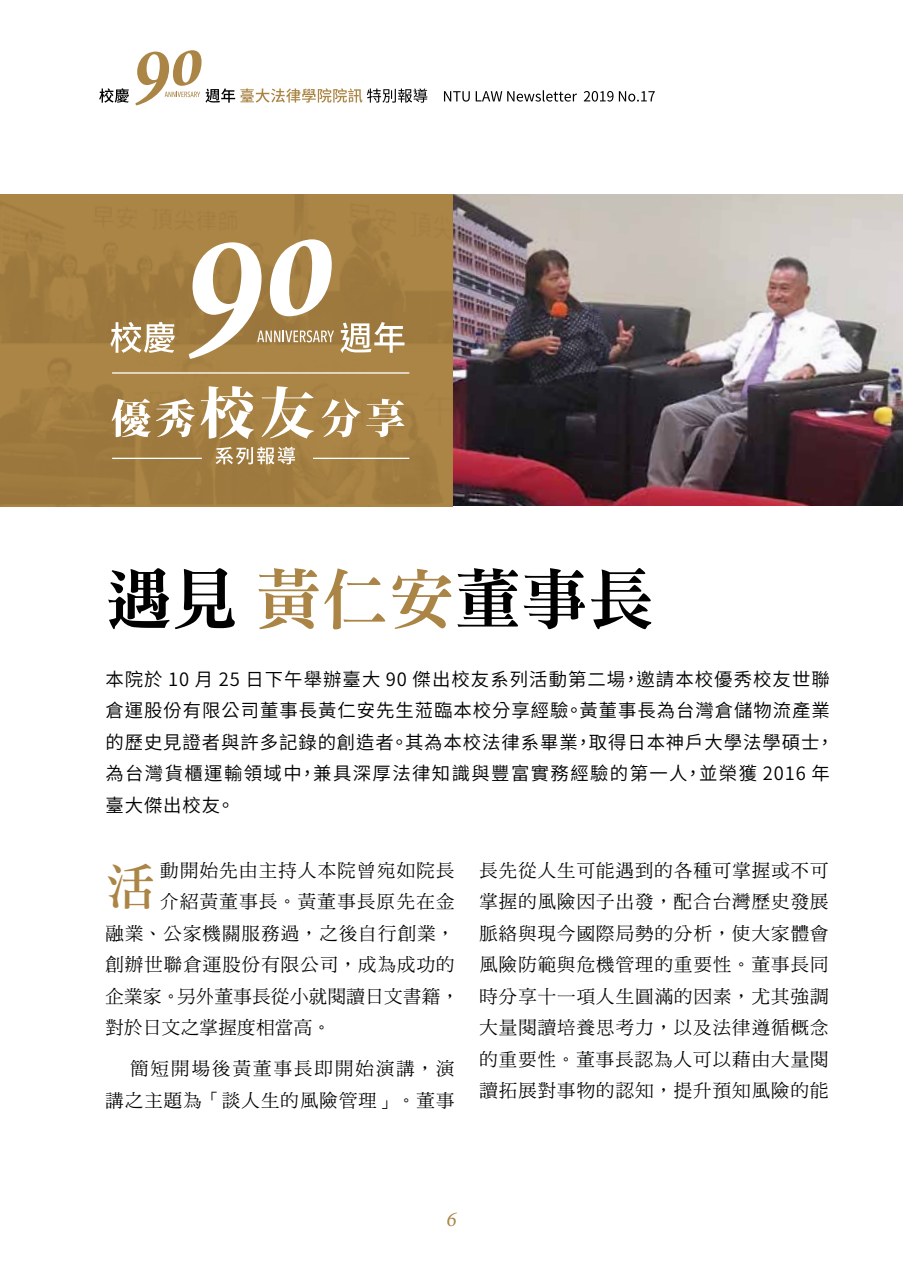
<style>
.page{position:relative;width:903px;height:1275px;background:#fff}
.page>*{position:absolute;margin:0;border:0;box-sizing:border-box;transform-origin:0 0}
.t1{font:66.5px "DF Ming Std W9";color:#000}
.t2{font:49.88px "DF Li Song Std W5";color:#aa8546}
.t3{font:italic 21px "Minion Pro";color:#aa8546}
.t4{font:18.38px/31.5px "DF Ming Std W5";letter-spacing:.06em;color:#000;text-align:justify}
.t5{font:18.38px/31.5px "Source Han Sans TC";letter-spacing:.05em;color:#000}
.t6{font:18.38px/31.5px "DF Ming Std W5";letter-spacing:.115em;color:#000;text-align:right}
.t7{font:18.38px "DF Ming Std W5";letter-spacing:.025em;color:#000}
.s1{color:#aa8546}
</style>
<div class="page">
<img style="left:453px;top:195px;width:450px;height:311px">
<img style="left:0;top:195px;width:453px;height:311px">
<svg style="left:444px;top:91px;width:26px;height:11px"></svg>
<svg style="left:476px;top:90px;width:101px;height:12px"></svg>
<svg style="left:584px;top:91px;width:29px;height:11px"></svg>
<svg style="left:619px;top:91px;width:36px;height:11px"></svg>
<svg style="left:99px;top:88px;width:30px;height:15px"></svg>
<svg style="left:135px;top:50px;width:292px;height:55px"></svg>
<svg style="left:110px;top:322px;width:65px;height:31px"></svg>
<svg style="left:340px;top:322px;width:64px;height:31px"></svg>
<svg style="left:111px;top:386px;width:143px;height:53px"></svg>
<svg style="left:261px;top:386px;width:53px;height:52px"></svg>
<svg style="left:322px;top:398px;width:83px;height:39px"></svg>
<svg style="left:215px;top:447px;width:80px;height:17px"></svg>
<hr style="left:112px;top:458px;width:90px;height:1px;background:#fff">
<hr style="left:313px;top:458px;width:96px;height:1px;background:#fff">
<hr style="left:112px;top:372px;width:297px;height:2px;background:#fff">
<svg style="left:188px;top:239px;width:146px;height:120px"></svg>
<h1 class="t1" style="left:105px;top:563px;width:550px">遇見<span class="s1">黃仁安</span>董事長</h1>
<p class="t5" style="left:105px;top:664px;width:730px">本院於 10 月 25 日下午舉辦臺大 90 傑出校友系列活動第二場，邀請本校優秀校友世聯倉運股份有限公司董事長黃仁安先生蒞臨本校分享經驗。黃董事長為台灣倉儲物流產業的歷史見證者與許多記錄的創造者。其為本校法律系畢業，取得日本神戶大學法學碩士，為台灣貨櫃運輸領域中，兼具深厚法律知識與豐富實務經驗的第一人，並榮獲 2016 年臺大傑出校友。</p>
<h2 class="t2" style="left:105px;top:859px;width:51px">活</h2>
<p class="t4" style="left:160px;top:854px;width:296px">動開始先由主持人本院曾宛如院長</p>
<p class="t4" style="left:160px;top:885px;width:296px">介紹黃董事長。黃董事長原先在金</p>
<p class="t4" style="left:105px;top:917px;width:351px">融業、公家機關服務過，之後自行創業，</p>
<p class="t4" style="left:105px;top:948px;width:351px">創辦世聯倉運股份有限公司，成為成功的</p>
<p class="t7" style="left:105px;top:986px;width:355px">企業家。另外董事長從小就閱讀日文書籍，</p>
<p class="t7" style="left:105px;top:1017px;width:227px">對於日文之掌握度相當高。</p>
<p class="t6" style="left:105px;top:1053px;width:351px">簡短開場後黃董事長即開始演講，演<br>講之主題為「談人生的風險管理」。董事</p>
<p class="t4" style="left:479px;top:854px;width:351px">長先從人生可能遇到的各種可掌握或不可掌握的風險因子出發，配合台灣歷史發展脈絡與現今國際局勢的分析，使大家體會風險防範與危機管理的重要性。董事長同時分享十一項人生圓滿的因素，尤其強調大量閱讀培養思考力，以及法律遵循概念的重要性。董事長認為人可以藉由大量閱讀拓展對事物的認知，提升預知風險的能</p>
<p class="t3" style="left:446px;top:1205px;width:12px">6</p>
</div>
